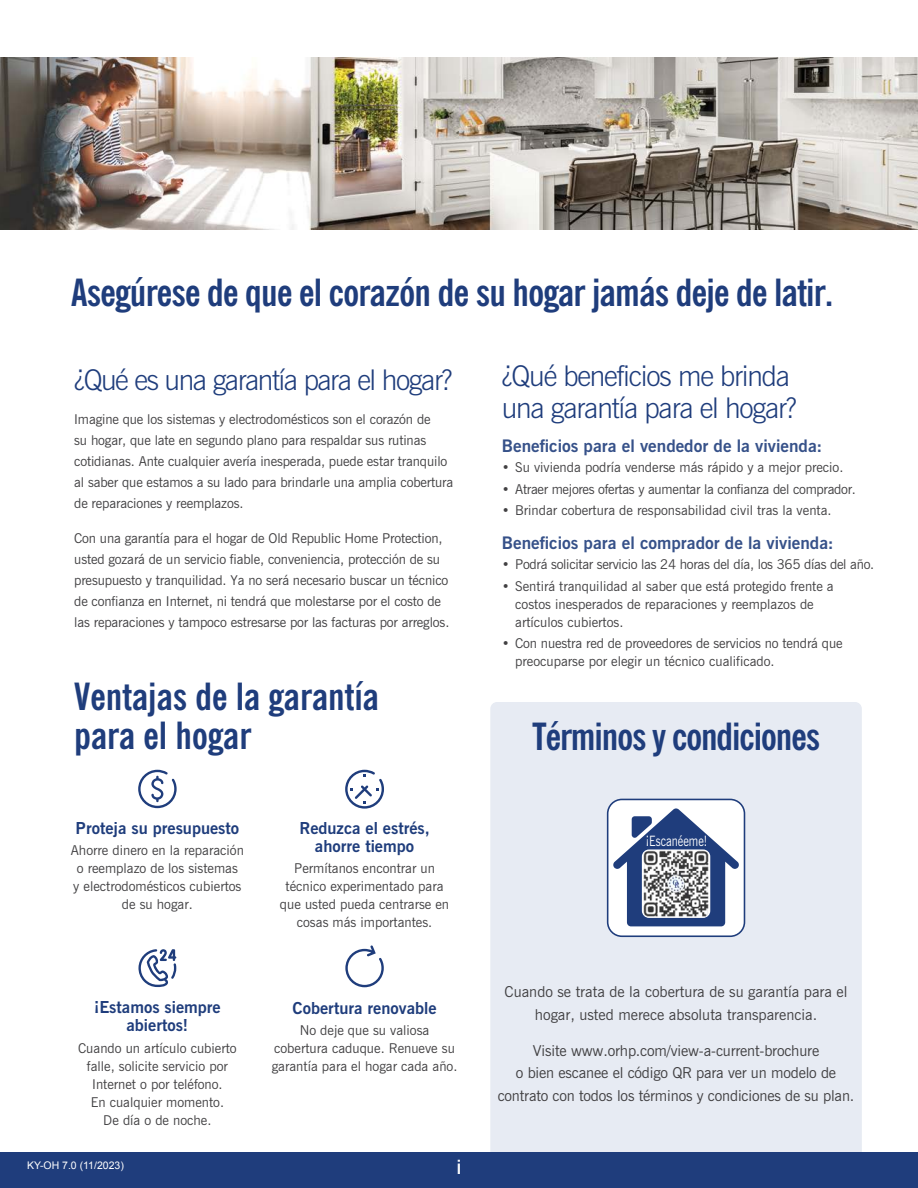
<style>
.page{position:relative;width:918px;height:1188px;background:#fff}
.page>*{position:absolute;margin:0;border:0;box-sizing:border-box;transform-origin:0 0}
.t1{font:700 condensed 37.5px "News Gothic BT";letter-spacing:-.02em;color:#1f3d7c}
.t2{font:700 condensed 37.5px/39px "News Gothic BT";color:#1f3d7c}
.t3{font:300 28.5px/31.5px "News Gothic BT";letter-spacing:-.04em;color:#1f3d7c}
.t4{font:700 condensed 19.5px "News Gothic BT";color:#fff}
.t5{font:700 17.25px "News Gothic BT";color:#365189}
.t6{font:700 16.5px/18px "News Gothic BT";color:#1f3d7c;text-align:center}
.t7{font:15px/22.5px "News Gothic BT";letter-spacing:-.01em;color:#414042;text-align:center}
.t8{font:14.25px "News Gothic BT";color:#fff;scale:.8 1}
.t9{font:13.5px/18px "News Gothic BT";letter-spacing:-.01em;color:#414042}
.t10{font:10.5px "Arial";color:#fff}
</style>
<div class="page">
<div style="left:490px;top:702px;width:372px;height:472px;background:#e7ebf3;border-radius:7px"></div>
<div style="left:0;top:1153px;width:918px;height:35px;background:#1f3d7c"></div>
<svg style="left:345px;top:770px;width:39px;height:39px"></svg>
<svg style="left:138px;top:949px;width:38px;height:38px"></svg>
<svg style="left:138px;top:770px;width:39px;height:38px"></svg>
<svg style="left:345px;top:945px;width:39px;height:42px"></svg>
<div style="left:608px;top:799px;width:136px;height:137px;background:#fff;border-radius:14px"></div>
<div style="left:607px;top:799px;width:138px;height:138px;border:2px solid #1f3d7c;border-radius:14px"></div>
<svg style="left:613px;top:808px;width:126px;height:118px"></svg>
<svg style="left:642px;top:849px;width:68px;height:69px"></svg>
<img style="left:642px;top:850px;width:68px;height:67px">
<img style="left:0;top:57px;width:918px;height:173px">
<h1 class="t1" style="left:71px;top:269px;width:763px">Asegúrese de que el corazón de su hogar jamás deje de latir.</h1>
<h2 class="t3" style="left:74px;top:364px;width:380px">¿Qué es una garantía para el hogar?</h2>
<p class="t9" style="left:74px;top:409px;width:380px;line-height:21px">Imagine que los sistemas y electrodomésticos son el corazón de<br>su hogar, que late en segundo plano para respaldar sus rutinas cotidianas. Ante cualquier avería inesperada, puede estar tranquilo al saber que estamos a su lado para brindarle una amplia cobertura de reparaciones y reemplazos.</p>
<p class="t9" style="left:74px;top:528px;width:377px;line-height:21px">Con una garantía para el hogar de Old Republic Home Protection, usted gozará de un servicio fiable, conveniencia, protección de su presupuesto y tranquilidad. Ya no será necesario buscar un técnico de confianza en Internet, ni tendrá que molestarse por el costo de las reparaciones y tampoco estresarse por las facturas por arreglos.</p>
<h1 class="t2" style="left:74px;top:677px;width:306px">Ventajas de la garantía para el hogar</h1>
<p class="t6" style="left:76px;top:819px;width:165px">Proteja su presupuesto</p>
<p class="t9" style="left:71px;top:841px;width:175px;text-align:center">Ahorre dinero en la reparación o reemplazo de los sistemas<br>y electrodomésticos cubiertos de su hogar.</p>
<p class="t6" style="left:94px;top:998px;width:128px">¡Estamos siempre abiertos!</p>
<p class="t9" style="left:78px;top:1039px;width:160px;text-align:center">Cuando un artículo cubierto falle, solicite servicio por<br>Internet o por teléfono.<br>En cualquier momento.<br>De día o de noche.</p>
<p class="t6" style="left:299px;top:819px;width:132px">Reduzca el estrés, ahorre tiempo</p>
<p class="t9" style="left:280px;top:859px;width:171px;text-align:center">Permítanos encontrar un técnico experimentado para que usted pueda centrarse en cosas más importantes.</p>
<p class="t6" style="left:293px;top:999px;width:145px">Cobertura renovable</p>
<p class="t9" style="left:272px;top:1021px;width:187px;text-align:center">No deje que su valiosa cobertura caduque. Renueve su garantía para el hogar cada año.</p>
<p class="t10" style="left:27px;top:1159px;width:98px">KY-OH 7.0 (11/2023)</p>
<h3 class="t4" style="left:457px;top:1155px;width:6px">i</h3>
<h2 class="t3" style="left:502px;top:360px;width:297px">¿Qué beneficios me brinda una garantía para el hogar?</h2>
<p class="t5" style="left:502px;top:436px;width:322px">Beneficios para el vendedor de la vivienda:</p>
<p class="t9" style="left:502px;top:458px;width:343px">• Su vivienda podría venderse más rápido y a mejor precio.</p>
<p class="t9" style="left:502px;top:480px;width:356px">• Atraer mejores ofertas y aumentar la confianza del comprador.</p>
<p class="t9" style="left:502px;top:501px;width:331px">• Brindar cobertura de responsabilidad civil tras la venta.</p>
<p class="t5" style="left:502px;top:533px;width:334px">Beneficios para el comprador de la vivienda:</p>
<p class="t9" style="left:502px;top:556px;width:374px">• Podrá solicitar servicio las 24 horas del día, los 365 días del año.</p>
<p class="t9" style="left:515px;top:577px;width:320px;text-indent:-14px">• Sentirá tranquilidad al saber que está protegido frente a costos inesperados de reparaciones y reemplazos de artículos cubiertos.</p>
<p class="t9" style="left:515px;top:634px;width:329px;text-indent:-14px">• Con nuestra red de proveedores de servicios no tendrá que preocuparse por elegir un técnico cualificado.</p>
<h1 class="t1" style="left:532px;top:714px;width:289px">Términos y condiciones</h1>
<p class="t8" style="left:646px;top:833px;width:79px">¡Escanéeme!</p>
<p class="t7" style="left:505px;top:981px;width:344px">Cuando se trata de la cobertura de su garantía para el hogar, usted merece absoluta transparencia.</p>
<p class="t7" style="left:498px;top:1039px;width:358px">Visite www.orhp.com/view-a-current-brochure<br>o bien escanee el código QR para ver un modelo de contrato con todos los términos y condiciones de su plan.</p>
</div>
